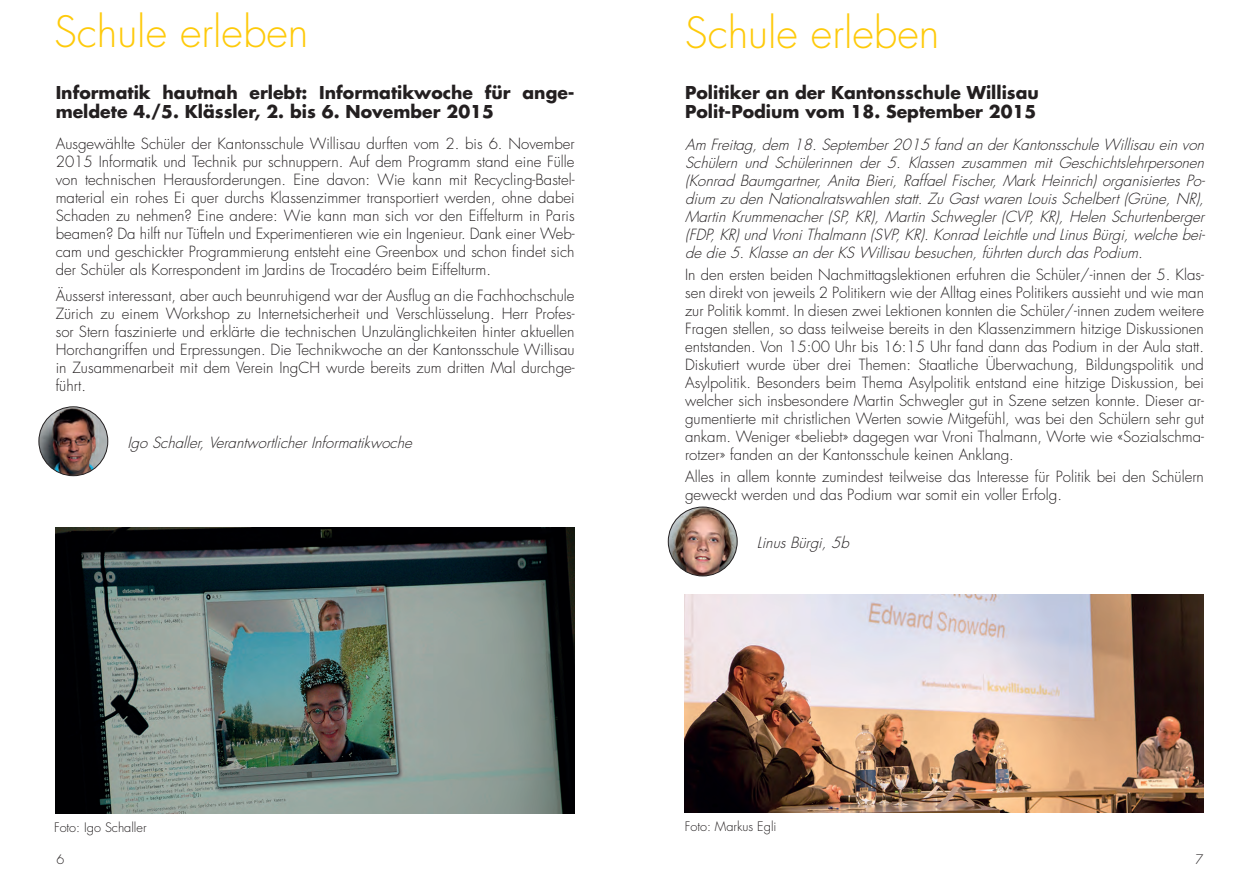
<style>
.page{position:relative;width:1259px;height:893px;background:#fff}
.page>*{position:absolute;margin:0;border:0;box-sizing:border-box;transform-origin:0 0}
.t1{font:300 42px "Futura Luzern";color:#feca0a}
.t2{font:700 17.25px/18.8px "Futura Luzern";color:#231f20}
.t3{font:300 15px/18px "Futura Luzern";color:#231f20;text-align:justify}
.t4{font:italic 300 15px/18px "Futura Luzern";color:#231f20;text-align:justify}
.t5{font:300 12.75px "Futura Luzern";color:#231f20}
</style>
<div class="page">
<img style="left:55px;top:527px;width:519px;height:287px">
<img style="left:39px;top:407px;width:69px;height:69px;border-radius:34px">
<div style="left:39px;top:407px;width:69px;height:69px;border:1px solid #231f20;border-radius:50%"></div>
<img style="left:668px;top:507px;width:69px;height:69px;border-radius:34px">
<div style="left:668px;top:507px;width:69px;height:69px;border:1px solid #231f20;border-radius:50%"></div>
<img style="left:684px;top:594px;width:519px;height:218px">
<p class="t1" style="left:54px;top:6px;width:256px">Schule erleben</p>
<p class="t1" style="left:685px;top:7px;width:256px">Schule erleben</p>
<p class="t2" style="left:56px;top:83px;width:520px">Informatik hautnah erlebt: Informatikwoche für ange&shy;meldete 4./5. Klässler, 2. bis 6. November 2015</p>
<p class="t3" style="left:56px;top:135px;width:520px">Ausgewählte Schüler der Kantonsschule Willisau durften vom 2. bis 6. November 2015 Informatik und Technik pur schnuppern. Auf dem Programm stand eine Fülle von technischen Herausforderungen. Eine davon: Wie kann mit Recycling-Bastel&shy;material ein rohes Ei quer durchs Klassenzimmer transportiert werden, ohne dabei Schaden zu nehmen? Eine andere: Wie kann man sich vor den Eiffelturm in Paris beamen? Da hilft nur Tüfteln und Experimentieren wie ein Ingenieur. Dank einer Web&shy;cam und geschickter Programmierung entsteht eine Greenbox und schon findet sich der Schüler als Korrespondent im Jardins de Trocadéro beim Eiffelturm.</p>
<p class="t3" style="left:56px;top:287px;width:520px">Äusserst interessant, aber auch beunruhigend war der Ausflug an die Fachhochschule Zürich zu einem Workshop zu Internetsicherheit und Verschlüsselung. Herr Profes&shy;sor Stern faszinierte und erklärte die technischen Unzulänglichkeiten hinter aktuellen Horchangriffen und Erpressungen. Die Technikwoche an der Kantonsschule Willisau in Zusammenarbeit mit dem Verein IngCH wurde bereits zum dritten Mal durchge&shy;führt.</p>
<p class="t2" style="left:685px;top:83px;width:355px">Politiker an der Kantonsschule Willisau</p>
<p class="t2" style="left:685px;top:102px;width:353px">Polit-Podium vom 18. September 2015</p>
<p class="t4" style="left:685px;top:136px;width:525px">Am Freitag,dem 18.September2015 fand anderKantonsschuleWillisaueinvon Schülern und Schülerinnen der 5. Klassen zusammen mit Geschichtslehrpersonen (Konrad Baumgartner, Anita Bieri, Raffael Fischer, Mark Heinrich) organisiertes Po&shy;dium zudenNationalratswahlenstatt.ZuGastwarenLouisSchelbert(Grüne,NR), Martin Krummenacher (SP, KR), Martin Schwegler (CVP, KR), Helen Schurtenberger (FDP,KR)und VroniThalmann(SVP,KR).Konrad Leichtleund LinusBürgi,welchebei&shy;dedie5.KlasseanderKSWillisaubesuchen,führtendurchdasPodium.</p>
<p class="t3" style="left:685px;top:266px;width:520px">In den ersten beiden Nachmittagslektionen erfuhren die Schüler/-innen der 5. Klas&shy;sen direkt von jeweils 2 Politikern wie der Alltag eines Politikers aussieht und wie man zur Politik kommt. In diesen zwei Lektionen konnten die Schüler/-innen zudem weitere Fragen stellen, so dass teilweise bereits in den Klassenzimmern hitzige Diskussionen entstanden. Von 15:00 Uhr bis 16:15 Uhr fand dann das Podium in der Aula statt.<br>Diskutiert wurde über drei Themen: Staatliche Überwachung, Bildungspolitik und Asylpolitik. Besonders beim Thema Asylpolitik entstand eine hitzige Diskussion, bei welcher sich insbesondere Martin Schwegler gut in Szene setzen konnte. Dieser ar&shy;gumentierte mit christlichen Werten sowie Mitgefühl, was bei den Schülern sehr gut ankam. Weniger «beliebt» dagegen war Vroni Thalmann, Worte wie «Sozialschma&shy;rotzer» fanden an der Kantonsschule keinen Anklang.</p>
<p class="t3" style="left:685px;top:468px;width:520px">Alles in allem konnte zumindest teilweise das Interesse für Politik bei den Schülern geweckt werden und das Podium war somit ein voller Erfolg.</p>
<p class="t4" style="left:757px;top:534px;width:98px">LinusBürgi,5b</p>
<p class="t4" style="left:127px;top:434px;width:290px">Igo Schaller,VerantwortlicherInformatikwoche</p>
<p class="t5" style="left:54px;top:819px;width:94px">Foto: Igo Schaller</p>
<p class="t5" style="left:685px;top:818px;width:93px">Foto: Markus Egli</p>
<p class="t5" style="left:56px;top:851px;width:9px">6</p>
<p class="t5" style="left:1195px;top:851px;width:9px">7</p>
</div>
